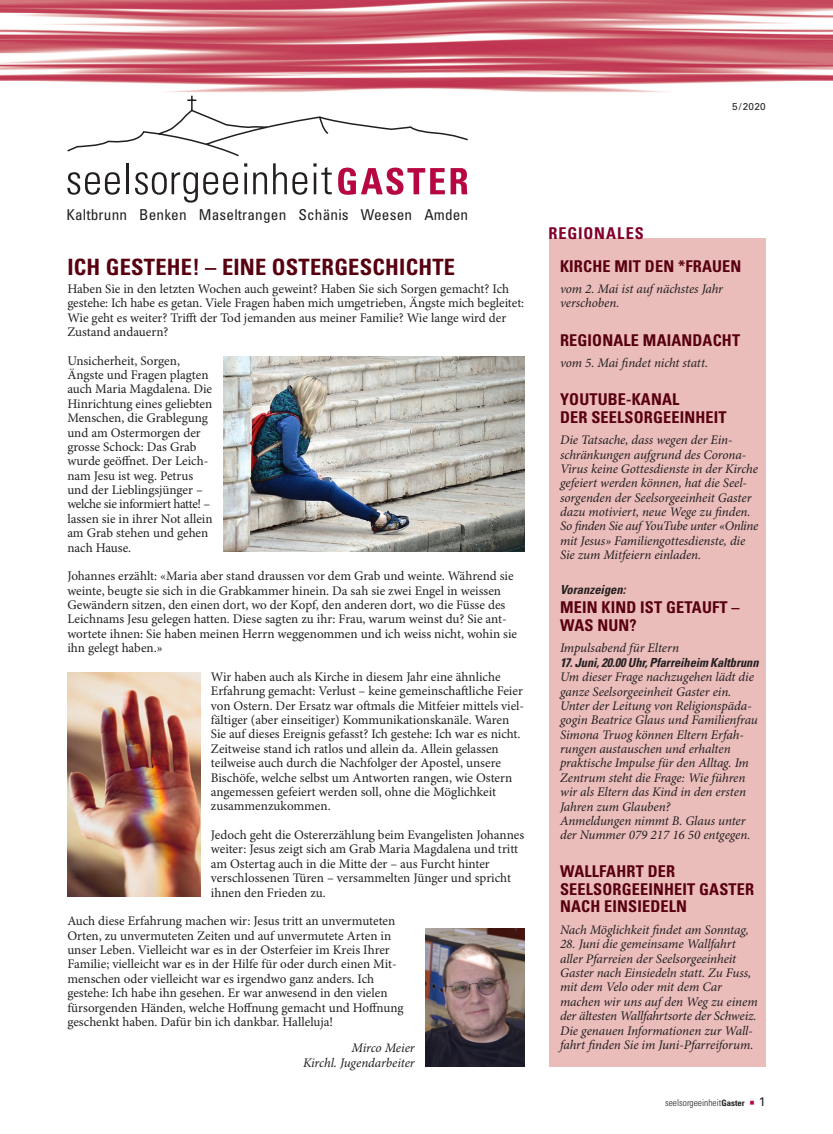
<style>
.page{position:relative;width:833px;height:1134px;background:#fff}
.page>*{position:absolute;margin:0;border:0;box-sizing:border-box;transform-origin:0 0}
.t1{font:700 condensed 22.5px "Univers LT Std";letter-spacing:.01em;color:#580010}
.t2{font:700 condensed 16.25px/17.5px "Univers LT Std";letter-spacing:.01em;color:#580010}
.t3{font:700 condensed 16.25px "Univers LT Std";letter-spacing:.06em;color:#810128}
.t4{font:condensed 15px "Univers LT Std";letter-spacing:.01em;color:#231f20}
.t5{font:13.12px/14.4px "Minion Pro";color:#231f20}
.t6{font:italic 13.12px/14.4px "Minion Pro";letter-spacing:-.01em;color:#231f20}
.t7{font:italic 700 condensed 12.5px "Univers LT Std";letter-spacing:-.005em;color:#231f20}
.t8{font:10px "Univers LT Std";color:#231f20}
.t9{font:300 condensed 9.38px "Univers LT Std";color:#231f20}
.s1{font-weight:700;font-size:8.75px}
.s2{font-family:"Minion Pro";font-weight:400;font-stretch:normal;font-size:13.12px;color:#b80643}
.s3{font-weight:400;font-stretch:normal;font-size:12.5px}
</style>
<div class="page">
<img style="left:0;top:0;width:833px;height:96px">
<div style="left:549px;top:239px;width:216px;height:828px;background:#eabdbb"></div>
<svg style="left:67px;top:96px;width:401px;height:107px"></svg>
<img style="left:425px;top:928px;width:99px;height:139px">
<img style="left:67px;top:673px;width:133px;height:223px">
<img style="left:223px;top:356px;width:301px;height:195px">
<p class="t8" style="left:732px;top:101px;width:35px">5/2020</p>
<p class="t4" style="left:66px;top:205px;width:403px">Kaltbrunn Benken Maseltrangen Schänis Weesen Amden</p>
<h1 class="t1" style="left:67px;top:253px;width:389px">ICH GESTEHE! – EINE OSTERGESCHICHTE</h1>
<p class="t5" style="left:67px;top:282px;width:458px">Haben Sie in den letzten Wochen auch geweint? Haben Sie sich Sorgen gemacht? Ich gestehe: Ich habe es getan. Viele Fragen haben mich umgetrieben, Ängste mich begleitet:<br>Wie geht es weiter? Trifft der Tod jemanden aus meiner Familie? Wie lange wird der Zustand andauern?</p>
<p class="t5" style="left:67px;top:354px;width:147px">Unsicherheit, Sorgen,<br>Ängste und Fragen plagten auch Maria Magdalena. Die<br>Hinrichtung eines geliebten<br>Menschen, die Grablegung und am Ostermorgen der grosse Schock: Das Grab wurde geöffnet. Der Leich&shy;nam Jesu ist weg. Petrus und der Lieblingsjünger – welche sie informiert hatte! – lassen sie in ihrer Not allein am Grab stehen und gehen nach Hause.</p>
<p class="t5" style="left:67px;top:569px;width:451px">Johannes erzählt: «Maria aber stand draussen vor dem Grab und weinte. Während sie weinte, beugte sie sich in die Grabkammer hinein. Da sah sie zwei Engel in weissen Gewändern sitzen, den einen dort, wo der Kopf, den anderen dort, wo die Füsse des Leichnams Jesu gelegen hatten. Diese sagten zu ihr: Frau, warum weinst du? Sie ant&shy;wortete ihnen: Sie haben meinen Herrn weggenommen und ich weiss nicht, wohin sie ihn gelegt haben.»</p>
<p class="t5" style="left:211px;top:670px;width:315px">Wir haben auch als Kirche in diesem Jahr eine ähnliche Erfahrung gemacht: Verlust – keine gemeinschaftliche Feier von Ostern. Der Ersatz war oftmals die Mitfeier mittels viel&shy;fältiger (aber einseitiger) Kommunikationskanäle. Waren Sie auf dieses Ereignis gefasst? Ich gestehe: Ich war es nicht.<br>Zeitweise stand ich ratlos und allein da. Allein gelassen teilweise auch durch die Nachfolger der Apostel, unsere Bischöfe, welche selbst um Antworten rangen, wie Ostern angemessen gefeiert werden soll, ohne die Möglichkeit zusammenzukommen.</p>
<p class="t5" style="left:211px;top:828px;width:315px">Jedoch geht die Ostererzählung beim Evangelisten Johannes weiter: Jesus zeigt sich am Grab Maria Magdalena und tritt am Ostertag auch in die Mitte der – aus Furcht hinter verschlossenen Türen – versammelten Jünger und spricht ihnen den Frieden zu.</p>
<p class="t5" style="left:67px;top:914px;width:338px">Auch diese Erfahrung machen wir: Jesus tritt an unvermuteten Orten, zu unvermuteten Zeiten und auf unvermutete Arten in unser Leben. Vielleicht war es in der Osterfeier im Kreis Ihrer Familie; vielleicht war es in der Hilfe für oder durch einen Mit&shy;menschen oder vielleicht war es irgendwo ganz anders. Ich gestehe: Ich habe ihn gesehen. Er war anwesend in den vielen fürsorgenden Händen, welche Hoffnung gemacht und Hoffnung geschenkt haben. Dafür bin ich dankbar. Halleluja!</p>
<p class="t6" style="left:303px;top:1041px;width:113px;text-align:right">Mirco Meier<br>Kirchl. Jugendarbeiter</p>
<p class="t3" style="left:548px;top:223px;width:97px">REGIONALES</p>
<p class="t2" style="left:560px;top:257px;width:183px">KIRCHE MIT DEN *FRAUEN</p>
<p class="t6" style="left:560px;top:282px;width:164px">vom 2. Mai ist auf nächstes Jahr verschoben.</p>
<p class="t2" style="left:560px;top:331px;width:182px">REGIONALE MAIANDACHT</p>
<p class="t6" style="left:560px;top:356px;width:149px">vom 5. Mai findet nicht statt.</p>
<p class="t2" style="left:560px;top:391px;width:168px">YOUTUBE-KANAL<br>DER SEELSORGEEINHEIT</p>
<p class="t6" style="left:560px;top:433px;width:200px">Die Tatsache, dass wegen der Ein&shy;schränkungen aufgrund des Corona-Virus keine Gottesdienste in der Kirche gefeiert werden können, hat die Seel&shy;sorgenden der Seelsorgeeinheit Gaster dazu motiviert, neue Wege zu finden.<br>So finden Sie auf YouTube unter «Online mit Jesus» Familiengottesdienste, die Sie zum Mitfeiern einladen.</p>
<p class="t7" style="left:560px;top:582px;width:67px">Voranzeigen:</p>
<p class="t2" style="left:560px;top:599px;width:181px">MEIN KIND IST GETAUFT –<br>WAS NUN?</p>
<p class="t6" style="left:560px;top:642px;width:120px">Impulsabend für Eltern</p>
<p class="t7" style="left:560px;top:655px;width:200px">17. Juni, 20.00 Uhr, Pfarreiheim Kaltbrunn</p>
<p class="t6" style="left:560px;top:670px;width:199px">Um dieser Frage nachzugehen lädt die ganze Seelsorgeeinheit Gaster ein.<br>Unter der Leitung von Religionspäda&shy;gogin Beatrice Glaus und Familienfrau Simona Truog können Eltern Erfah&shy;rungen austauschen und erhalten praktische Impulse für den Alltag. Im Zentrum steht die Frage: Wie führen wir als Eltern das Kind in den ersten Jahren zum Glauben?<br>Anmeldungen nimmt B. Glaus unter der Nummer 079 217 16 50 entgegen.</p>
<p class="t2" style="left:560px;top:863px;width:196px">WALLFAHRT DER<br>SEELSORGEEINHEIT GASTER<br>NACH EINSIEDELN</p>
<p class="t6" style="left:560px;top:923px;width:190px">Nach Möglichkeit findet am Sonntag,</p>
<p class="t6" style="left:560px;top:937px;width:199px">28. Juni die gemeinsame Wallfahrt aller Pfarreien der Seelsorgeeinheit Gaster nach Einsiedeln statt. Zu Fuss, mit dem Velo oder mit dem Car machen wir uns auf den Weg zu einem der ältesten Wallfahrtsorte der Schweiz.<br>Die genauen Informationen zur Wall&shy;fahrt finden Sie im Juni-Pfarreiforum.</p>
<p class="t9" style="left:665px;top:1097px;width:102px">seelsorgeeinheit<span class="s1">Gaster</span> <span class="s2">■</span> <span class="s3">1</span></p>
</div>
